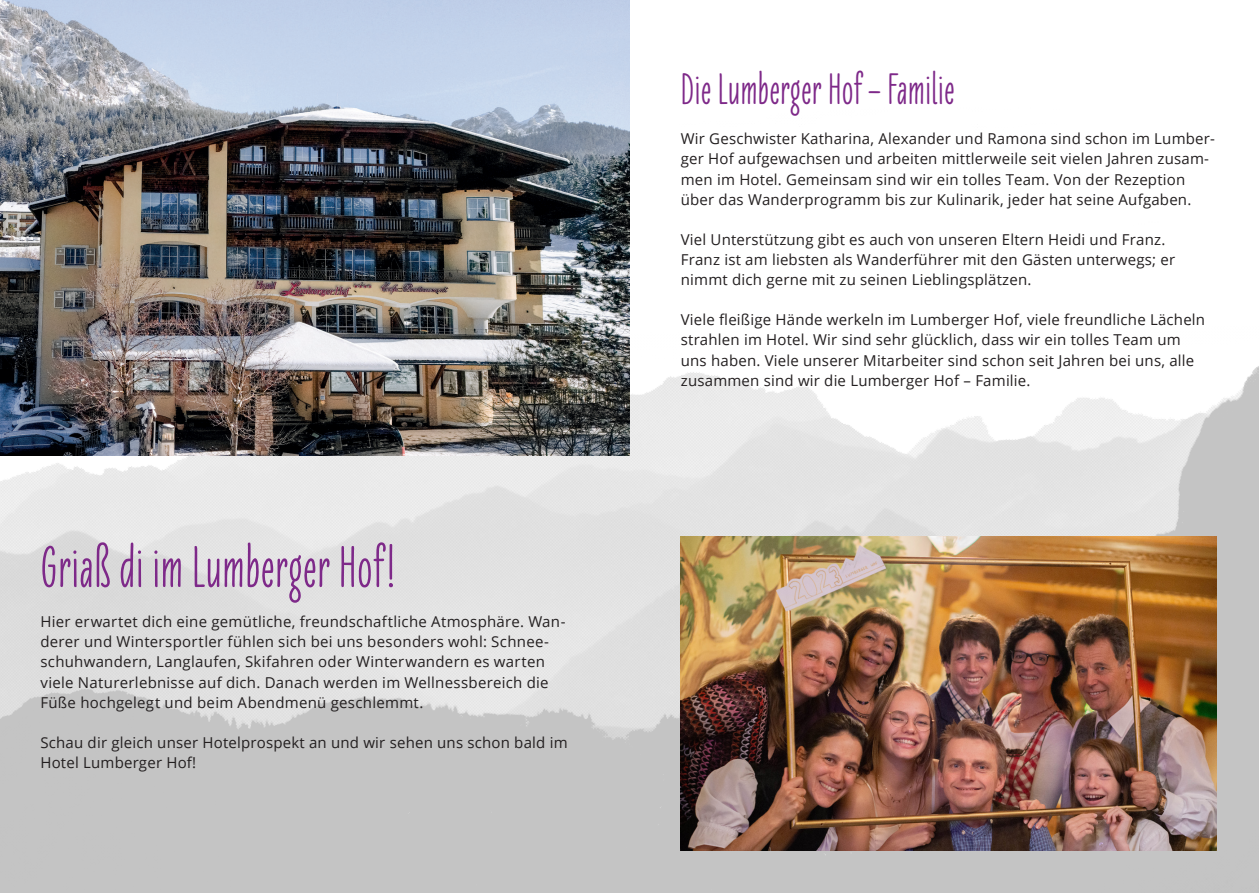
<style>
.page{position:relative;width:1259px;height:893px;background:#fff}
.page>*{position:absolute;margin:0;border:0;box-sizing:border-box;transform-origin:0 0}
.t1{font:700 60px "Liebe Erika";letter-spacing:.015em;color:#7e2989}
.t2{font:700 45px "Liebe Erika";letter-spacing:.015em;color:#7e2989}
.t3{font:15px/20.1px "Open Sans";letter-spacing:.015em;color:#231f20}
</style>
<div class="page">
<img style="left:0;top:0;width:1259px;height:893px">
<img style="left:680px;top:537px;width:536px;height:313px">
<img style="left:0;top:0;width:629px;height:455px">
<h1 class="t1" style="left:40px;top:534px;width:357px">Griaß di im Lumberger Hof!</h1>
<p class="t3" style="left:40px;top:611px;width:526px">Hier erwartet dich eine gemütliche, freundschaftliche Atmosphäre. Wan&shy;derer und Wintersportler fühlen sich bei uns besonders wohl: Schnee&shy;schuhwandern, Langlaufen, Skifahren oder Winterwandern es warten viele Naturerlebnisse auf dich. Danach werden im Wellnessbereich die Füße hochgelegt und beim Abendmenü geschlemmt.</p>
<p class="t3" style="left:40px;top:732px;width:529px">Schau dir gleich unser Hotelprospekt an und wir sehen uns schon bald im<br>Hotel Lumberger Hof!</p>
<h2 class="t2" style="left:681px;top:65px;width:275px">Die Lumberger Hof – Familie</h2>
<p class="t3" style="left:681px;top:128px;width:536px">Wir Geschwister Katharina, Alexander und Ramona sind schon im Lumber&shy;ger Hof aufgewachsen und arbeiten mittlerweile seit vielen Jahren zusam&shy;men im Hotel. Gemeinsam sind wir ein tolles Team. Von der Rezeption über das Wanderprogramm bis zur Kulinarik, jeder hat seine Aufgaben.</p>
<p class="t3" style="left:681px;top:229px;width:496px">Viel Unterstützung gibt es auch von unseren Eltern Heidi und Franz.<br>Franz ist am liebsten als Wanderführer mit den Gästen unterwegs; er nimmt dich gerne mit zu seinen Lieblingsplätzen.</p>
<p class="t3" style="left:681px;top:309px;width:526px">Viele fleißige Hände werkeln im Lumberger Hof, viele freundliche Lächeln strahlen im Hotel. Wir sind sehr glücklich, dass wir ein tolles Team um uns haben. Viele unserer Mitarbeiter sind schon seit Jahren bei uns, alle zusammen sind wir die Lumberger Hof – Familie.</p>
</div>
